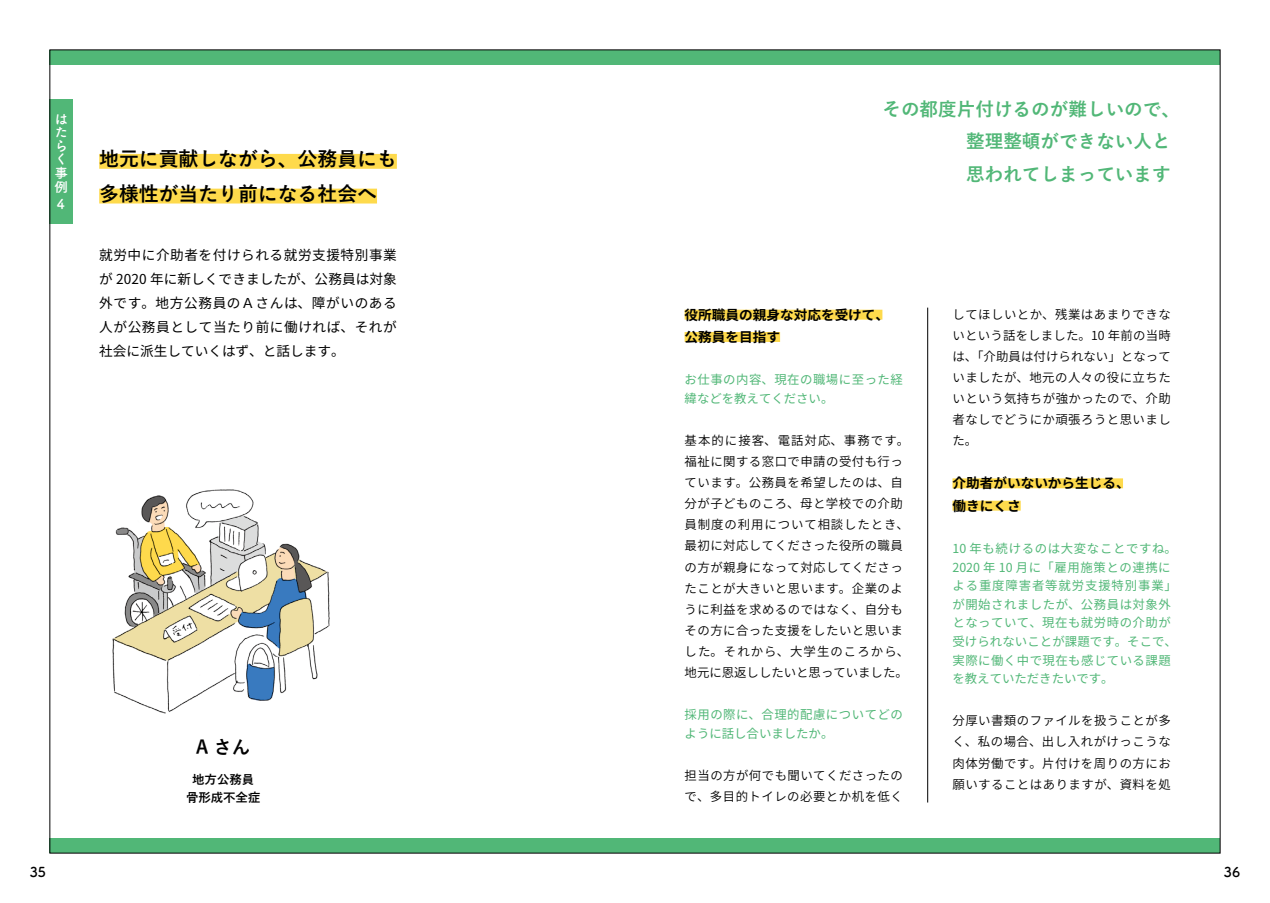
<style>
.page{position:relative;width:1270px;height:903px;background:#fff}
.page>*{position:absolute;margin:0;border:0;box-sizing:border-box;transform-origin:0 0}
.t1{font:700 19.78px/34.6px "Yu Gothic";color:#000}
.t2{font:700 18.55px/32.6px "Yu Gothic";color:#51b777}
.t3{font:700 18.55px "Yu Gothic";color:#000}
.t4{font:13.65px/23.8px "Source Han Sans JP";letter-spacing:.045em;color:#000;text-align:justify}
.t5{font:700 13.65px/22.4px "Source Han Sans JP";color:#000}
.t6{font:700 13.65px/13.7px "Tsuku A Rd Gothic";color:#fff}
.t7{font:700 13.65px "Tsuku A Rd Gothic";color:#000}
.t8{font:12.42px/21px "Source Han Sans JP";letter-spacing:.04em;color:#000}
.t9{font:12.42px/18.6px "Source Han Sans JP";letter-spacing:.04em;color:#51b777}
.t10{font:700 12.42px/18.6px "Yu Gothic";color:#000;text-align:center}
</style>
<div class="page">
<div style="left:50px;top:50px;width:1170px;height:14px;background:#51b777"></div>
<div style="left:50px;top:838px;width:1170px;height:15px;background:#51b777"></div>
<div style="left:50px;top:99px;width:23px;height:124px;background:#51b777"></div>
<img style="left:112px;top:489px;width:218px;height:225px">
<div style="left:99px;top:154px;width:298px;height:15px;background:#feda4c"></div>
<div style="left:99px;top:189px;width:278px;height:14px;background:#feda4c"></div>
<div style="left:685px;top:310px;width:197px;height:10px;background:#feda4c"></div>
<div style="left:685px;top:332px;width:95px;height:10px;background:#feda4c"></div>
<div style="left:952px;top:478px;width:171px;height:10px;background:#feda4c"></div>
<div style="left:952px;top:501px;width:69px;height:10px;background:#feda4c"></div>
<hr style="left:927px;top:308px;width:1px;height:494px;background:#000">
<p class="t6" style="left:55px;top:111px;width:15px">はたらく事例</p>
<p class="t6" style="left:55px;top:196px;width:12px">４</p>
<h1 class="t1" style="left:99px;top:142px;width:299px">地元に貢献しながら、公務員にも多様性が当たり前になる社会へ</h1>
<p class="t4" style="left:99px;top:243px;width:299px">就労中に介助者を付けられる就労支援特別事業が 2020 年に新しくできましたが、公務員は対象外です。地方公務員のＡさんは、障がいのある人が公務員として当たり前に働ければ、それが社会に派生していくはず、と話します。</p>
<h2 class="t3" style="left:196px;top:737px;width:56px">A さん</h2>
<p class="t10" style="left:186px;top:770px;width:76px">地方公務員骨形成不全症</p>
<h2 class="t2" style="left:966px;top:93px;width:215px;text-indent:-84px">その都度片付けるのが難しいので、整理整頓ができない人と思われてしまっています</h2>
<p class="t5" style="left:685px;top:304px;width:206px">役所職員の親身な対応を受けて、公務員を目指す</p>
<p class="t9" style="left:685px;top:371px;width:220px">お仕事の内容、現在の職場に至った経緯などを教えてください。</p>
<p class="t8" style="left:685px;top:430px;width:226px">基本的に接客、電話対応、事務です。福祉に関する窓口で申請の受付も行っています。公務員を希望したのは、自分が子どものころ、母と学校での介助員制度の利用について相談したとき、最初に対応してくださった役所の職員の方が親身になって対応してくださったことが大きいと思います。企業のように利益を求めるのではなく、自分もその方に合った支援をしたいと思いました。それから、大学生のころから、地元に恩返ししたいと思っていました。</p>
<p class="t9" style="left:685px;top:705px;width:220px">採用の際に、合理的配慮についてどのように話し合いましたか。</p>
<p class="t8" style="left:685px;top:765px;width:220px">担当の方が何でも聞いてくださったので、多目的トイレの必要とか机を低く</p>
<p class="t8" style="left:952px;top:304px;width:220px;text-align:justify">してほしいとか、残業はあまりできないという話をしました。10 年前の当時は、「介助員は付けられない」となっていましたが、地元の人々の役に立ちたいという気持ちが強かったので、介助者なしでどうにか頑張ろうと思いました。</p>
<p class="t5" style="left:952px;top:472px;width:179px">介助者がいないから生じる、働きにくさ</p>
<p class="t9" style="left:952px;top:539px;width:226px">10 年も続けるのは大変なことですね。<br>2020 年 10 月に「雇用施策との連携による重度障害者等就労支援特別事業」が開始されましたが、公務員は対象外となっていて、現在も就労時の介助が受けられないことが課題です。そこで、実際に働く中で現在も感じている課題を教えていただきたいです。</p>
<p class="t8" style="left:952px;top:710px;width:220px;text-align:justify">分厚い書類のファイルを扱うことが多く、私の場合、出し入れがけっこうな肉体労働です。片付けを周りの方にお願いすることはありますが、資料を処</p>
<p class="t7" style="left:30px;top:861px;width:18px">35</p>
<p class="t7" style="left:1224px;top:861px;width:18px">36</p>
</div>
